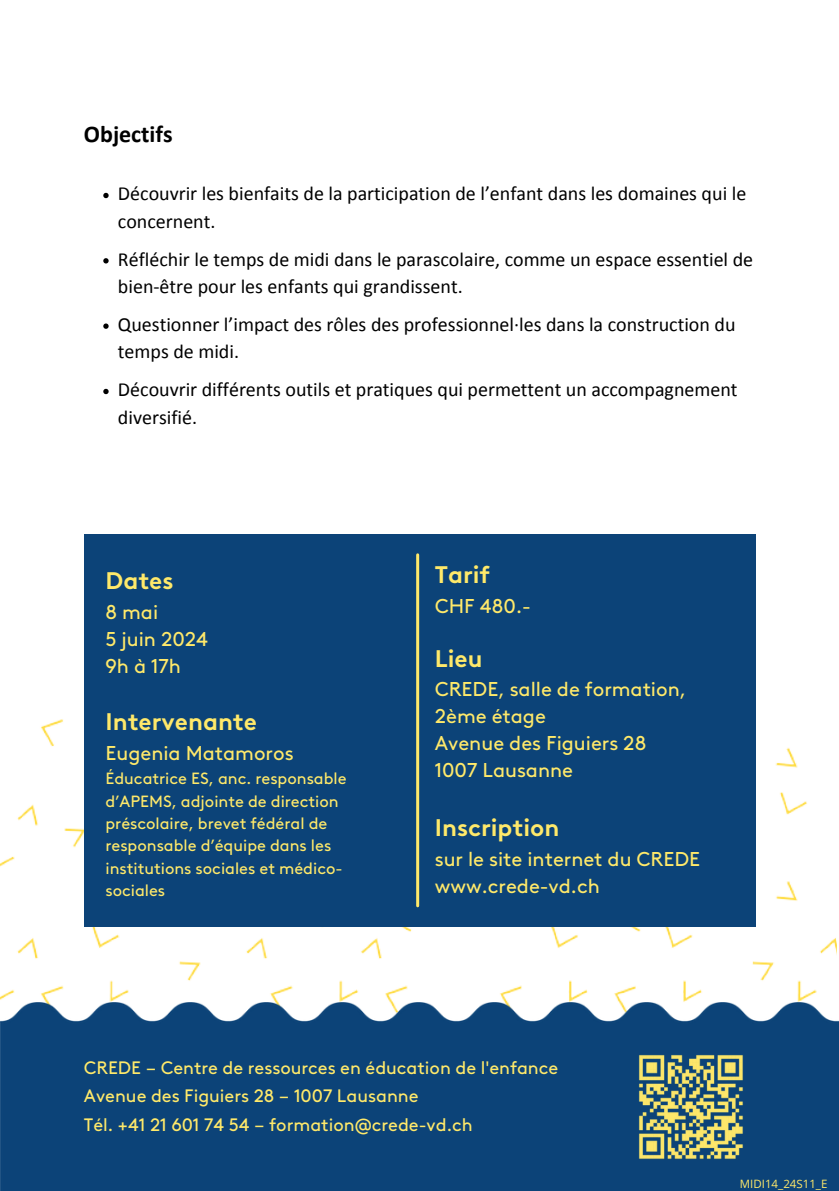
<style>
.page{position:relative;width:839px;height:1191px;background:#fff}
.page>*{position:absolute;margin:0;border:0;box-sizing:border-box;transform-origin:0 0}
.t1{font:700 24px "Brown LL";color:#ffe96a}
.t2{font:700 24px "Calibri";color:#000}
.t3{font:20px/27.4px "Calibri";color:#000}
.t4{font:20px/27px "Brown LL";color:#ffe96a}
.t5{font:18px "Brown LL";color:#ffe96a}
.t6{font:16.2px/22.4px "Brown LL";color:#ffe96a}
.t7{font:11.6px "Open Sans";color:#ffe96a}
</style>
<div class="page">
<img style="left:0;top:705px;width:836px;height:298px">
<div style="left:84px;top:535px;width:671px;height:392px;background:#0c4378"></div>
<hr style="left:416px;top:555px;width:3px;height:351px;background:#ffe96a">
<div style="left:0;top:1003px;width:838px;height:188px;background:#0c4378"></div>
<img style="left:625px;top:1042px;width:131px;height:130px">
<svg style="left:103px;top:193px;width:6px;height:5px"></svg>
<svg style="left:103px;top:258px;width:6px;height:6px"></svg>
<svg style="left:103px;top:324px;width:6px;height:5px"></svg>
<svg style="left:103px;top:389px;width:6px;height:5px"></svg>
<p class="t2" style="left:84px;top:124px;width:90px">Objectifs</p>
<p class="t3" style="left:118px;top:181px;width:629px">Découvrir les bienfaits de la participation de l’enfant dans les domaines qui le concernent.</p>
<p class="t3" style="left:118px;top:247px;width:636px">Réfléchir le temps de midi dans le parascolaire, comme un espace essentiel de bien-être pour les enfants qui grandissent.</p>
<p class="t3" style="left:118px;top:312px;width:619px">Questionner l’impact des rôles des professionnel·les dans la construction du temps de midi.</p>
<p class="t3" style="left:118px;top:377px;width:621px">Découvrir différents outils et pratiques qui permettent un accompagnement diversifié.</p>
<p class="t1" style="left:105px;top:567px;width:69px">Dates</p>
<p class="t1" style="left:435px;top:560px;width:57px">Tarif</p>
<p class="t4" style="left:105px;top:599px;width:54px">8 mai</p>
<p class="t4" style="left:105px;top:626px;width:104px">5 juin 2024</p>
<p class="t4" style="left:105px;top:653px;width:77px">9h à 17h</p>
<p class="t1" style="left:105px;top:707px;width:153px">Intervenante</p>
<p class="t4" style="left:105px;top:740px;width:190px">Eugenia Matamoros</p>
<p class="t6" style="left:105px;top:767px;width:243px">Éducatrice ES, anc. responsable d’APEMS, adjointe de direction préscolaire, brevet fédéral de responsable d’équipe dans les institutions sociales et médico&shy;sociales</p>
<p class="t4" style="left:435px;top:592px;width:98px">CHF 480.-</p>
<p class="t1" style="left:435px;top:644px;width:49px">Lieu</p>
<p class="t4" style="left:435px;top:676px;width:253px">CREDE, salle de formation,<br>2ème étage</p>
<p class="t4" style="left:435px;top:730px;width:213px">Avenue des Figuiers 28</p>
<p class="t4" style="left:435px;top:757px;width:140px">1007 Lausanne</p>
<p class="t1" style="left:435px;top:813px;width:126px">Inscription</p>
<p class="t4" style="left:435px;top:846px;width:267px">sur le site internet du CREDE</p>
<p class="t4" style="left:435px;top:873px;width:166px">www.crede-vd.ch</p>
<p class="t5" style="left:84px;top:1057px;width:476px">CREDE – Centre de ressources en éducation de l'enfance</p>
<p class="t5" style="left:84px;top:1085px;width:336px">Avenue des Figuiers 28 – 1007 Lausanne</p>
<p class="t5" style="left:84px;top:1114px;width:390px">Tél. +41 21 601 74 54 – formation@crede-vd.ch</p>
<p class="t7" style="left:739px;top:1175px;width:89px">MIDI14_24S11_E</p>
</div>
